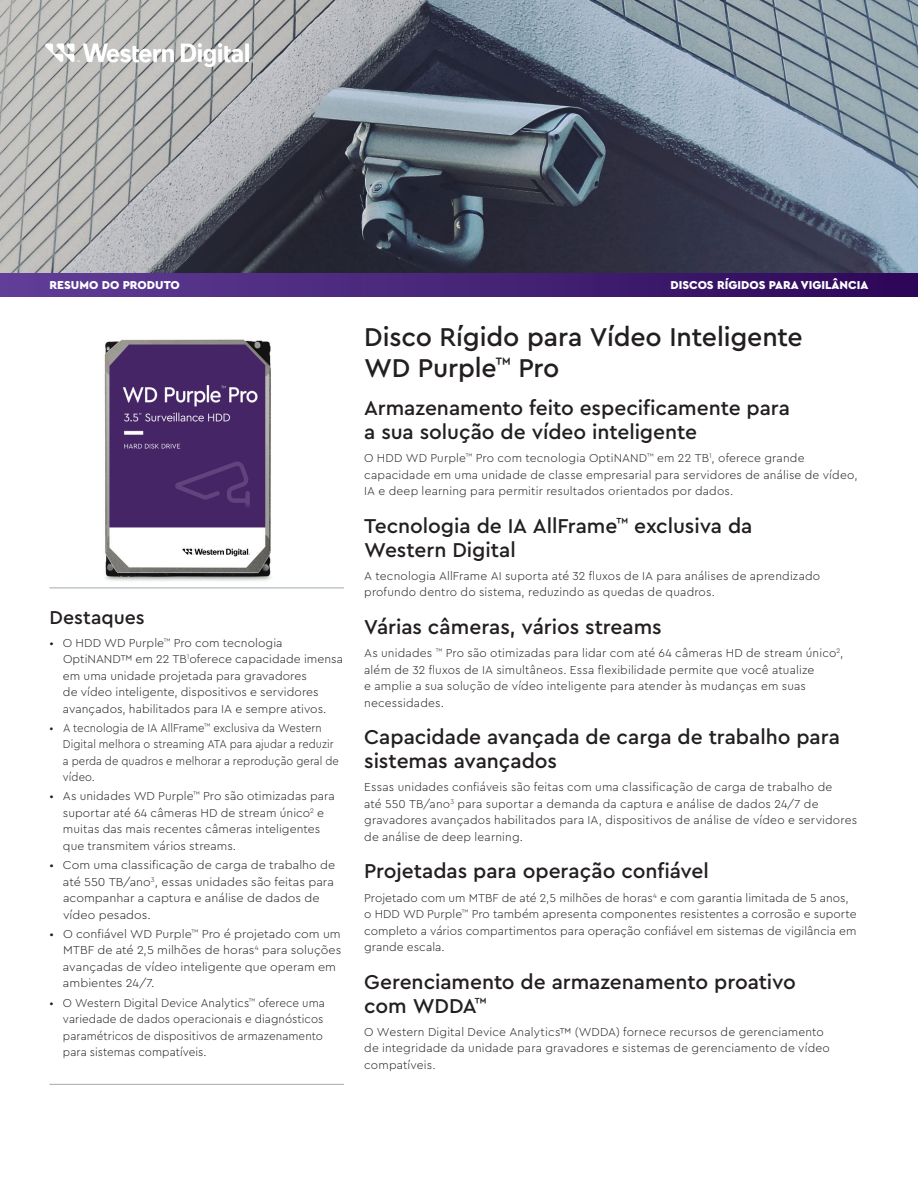
<style>
.page{position:relative;width:918px;height:1188px;background:#fff}
.page>*{position:absolute;margin:0;border:0;box-sizing:border-box;transform-origin:0 0}
.t1{font:500 27px/31.5px "Cera PRO";letter-spacing:-.005em;color:#231f20}
.t2{font:500 21px/24px "Cera PRO";letter-spacing:-.005em;color:#231f20}
.t3{font:500 19.5px "Cera PRO";color:#231f20}
.t4{font:300 12px/16.5px "Cera PRO";letter-spacing:.005em;color:#231f20}
.t5{font:300 12px/16.5px "Cera PRO";letter-spacing:.005em;color:#231f20;scale:1.04 1}
.t6{font:300 12px/16.5px "Cera PRO";letter-spacing:.005em;color:#231f20;scale:.93 1}
.t7{font:900 12px "Cera PRO";color:#fff}
</style>
<div class="page">
<img style="left:94px;top:339px;width:194px;height:249px">
<hr style="left:49px;top:588px;width:295px;height:1px;background:#9faab2">
<img style="left:0;top:0;width:918px;height:273px">
<div style="left:0;top:273px;width:918px;height:24px;background:linear-gradient(to right,#603f97,#2d0858)"></div>
<hr style="left:49px;top:1084px;width:295px;height:1px;background:#9faab2">
<img style="left:45px;top:43px;width:208px;height:24px">
<p class="t7" style="left:49px;top:277px;width:132px">RESUMO DO PRODUTO</p>
<p class="t7" style="left:670px;top:277px;width:199px">DISCOS RÍGIDOS PARA VIGILÂNCIA</p>
<h3 class="t3" style="left:49px;top:604px;width:97px">Destaques</h3>
<p class="t4" style="left:63px;top:634px;width:282px;text-indent:-13px">• O HDD WD Purple<sup>™</sup> Pro com tecnologia OptiNAND™ em 22 TB<sup>1</sup>oferece capacidade imensa em uma unidade projetada para gravadores<br>de vídeo inteligente, dispositivos e servidores avançados, habilitados para IA e sempre ativos.</p>
<p class="t6" style="left:63px;top:719px;width:298px;text-indent:-14px">• A tecnologia de IA AllFrame<sup>™</sup> exclusiva da Western Digital melhora o streaming ATA para ajudar a reduzir a perda de quadros e melhorar a reprodução geral de vídeo.</p>
<p class="t4" style="left:63px;top:788px;width:273px;text-indent:-13px">• As unidades WD Purple<sup>™</sup> Pro são otimizadas para suportar até 64 câmeras HD de stream único<sup>2</sup> e muitas das mais recentes câmeras inteligentes que transmitem vários streams.</p>
<p class="t5" style="left:63px;top:856px;width:263px;text-indent:-14px">• Com uma classificação de carga de trabalho de até 550 TB/ano<sup>3</sup>, essas unidades são feitas para acompanhar a captura e análise de dados de vídeo pesados.</p>
<p class="t5" style="left:63px;top:925px;width:269px;text-indent:-14px">• O confiável WD Purple<sup>™</sup> Pro é projetado com um MTBF de até 2,5 milhões de horas<sup>4</sup> para soluções avançadas de vídeo inteligente que operam em ambientes 24/7.</p>
<p class="t4" style="left:63px;top:994px;width:263px;text-indent:-13px">• O Western Digital Device Analytics<sup>™</sup> oferece uma variedade de dados operacionais e diagnósticos paramétricos de dispositivos de armazenamento para sistemas compatíveis.</p>
<h1 class="t1" style="left:364px;top:320px;width:440px">Disco Rígido para Vídeo Inteligente<br>WD Purple<sup>™</sup> Pro</h1>
<h2 class="t2" style="left:364px;top:395px;width:427px">Armazenamento feito especificamente para a sua solução de vídeo inteligente</h2>
<p class="t4" style="left:364px;top:449px;width:495px">O HDD WD Purple<sup>™</sup> Pro com tecnologia OptiNAND<sup>™</sup> em 22 TB<sup>1</sup>, oferece grande capacidade em uma unidade de classe empresarial para servidores de análise de vídeo,<br>IA e deep learning para permitir resultados orientados por dados.</p>
<h2 class="t2" style="left:364px;top:513px;width:390px">Tecnologia de IA AllFrame<sup>™</sup> exclusiva da<br>Western Digital</h2>
<p class="t4" style="left:364px;top:567px;width:458px">A tecnologia AllFrame AI suporta até 32 fluxos de IA para análises de aprendizado profundo dentro do sistema, reduzindo as quedas de quadros.</p>
<h2 class="t2" style="left:364px;top:614px;width:299px">Várias câmeras, vários streams</h2>
<p class="t4" style="left:364px;top:644px;width:481px">As unidades <sup>™</sup> Pro são otimizadas para lidar com até 64 câmeras HD de stream único<sup>2</sup>, além de 32 fluxos de IA simultâneos. Essa flexibilidade permite que você atualize<br>e amplie a sua solução de vídeo inteligente para atender às mudanças em suas necessidades.</p>
<h2 class="t2" style="left:364px;top:724px;width:477px">Capacidade avançada de carga de trabalho para sistemas avançados</h2>
<p class="t4" style="left:364px;top:779px;width:495px">Essas unidades confiáveis são feitas com uma classificação de carga de trabalho de<br>até 550 TB/ano<sup>3</sup> para suportar a demanda da captura e análise de dados 24/7 de gravadores avançados habilitados para IA, dispositivos de análise de vídeo e servidores de análise de deep learning.</p>
<h2 class="t2" style="left:364px;top:858px;width:346px">Projetadas para operação confiável</h2>
<p class="t4" style="left:364px;top:889px;width:494px">Projetado com um MTBF de até 2,5 milhões de horas<sup>4</sup> e com garantia limitada de 5 anos, o HDD WD Purple<sup>™</sup> Pro também apresenta componentes resistentes a corrosão e suporte completo a vários compartimentos para operação confiável em sistemas de vigilância em grande escala.</p>
<h2 class="t2" style="left:364px;top:969px;width:433px">Gerenciamento de armazenamento proativo com WDDA<sup>™</sup></h2>
<p class="t4" style="left:364px;top:1023px;width:467px">O Western Digital Device Analytics™ (WDDA) fornece recursos de gerenciamento de integridade da unidade para gravadores e sistemas de gerenciamento de vídeo compatíveis.</p>
</div>
